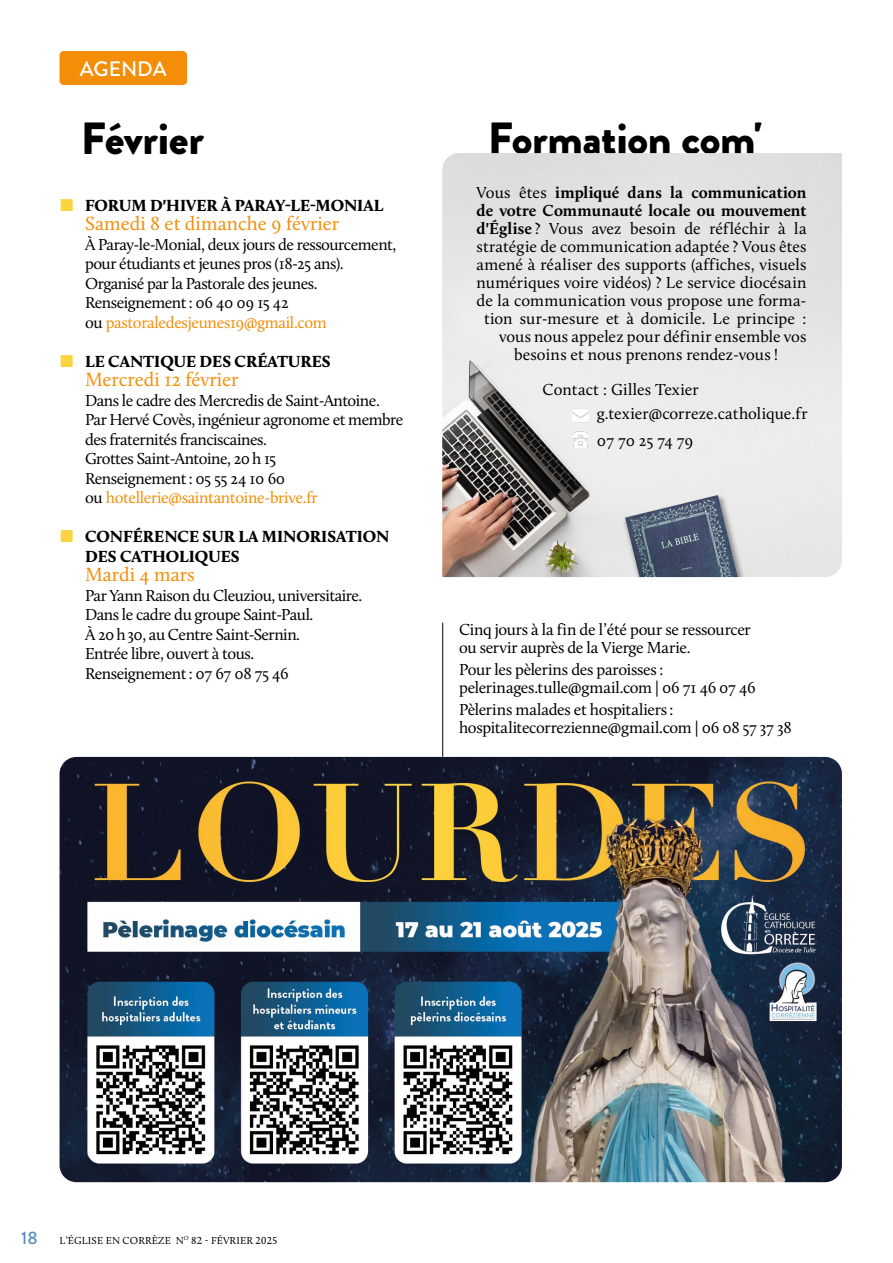
<style>
.page{position:relative;width:893px;height:1263px;background:#fff}
.page>*{position:absolute;margin:0;border:0;box-sizing:border-box;transform-origin:0 0}
.t1{font:900 45px "Brandon Grotesque";letter-spacing:-.01em;color:#000}
.t2{font:500 21px "Brandon Grotesque";color:#fff}
.t3{font:19.65px "Calluna";color:#f48e09}
.t4{font:900 16.65px/19.5px "Calluna";letter-spacing:.005em;color:#000}
.t5{font:16.5px/19.5px "Calluna";letter-spacing:-.02em;color:#000}
.t6{font:16.5px/24.5px "Calluna";color:#000}
.t7{font:16.5px "Calluna";letter-spacing:.005em;color:#000}
.t8{font:16.5px "Calluna";letter-spacing:.01em;color:#000}
.t9{font:700 16.5px "Calluna";color:#000}
.t10{font:10.5px "Calluna";letter-spacing:.015em;color:#000}
.s1{color:#f48e09}
.s2{font-weight:400}
.s3{font-weight:700}
.s4{font-family:"Brandon Grotesque";font-weight:500;font-size:18px;color:#5a8fbe}
</style>
<div class="page">
<div style="left:60px;top:51px;width:127px;height:34px;background:#f48e09;border-radius:4px"></div>
<img style="left:60px;top:757px;width:782px;height:425px">
<hr style="left:442px;top:622px;width:1px;height:135px;background:#000">
<img style="left:442px;top:153px;width:400px;height:424px">
<img style="left:573px;top:408px;width:16px;height:16px">
<img style="left:573px;top:432px;width:16px;height:15px">
<p class="t2" style="left:80px;top:55px;width:88px">AGENDA</p>
<h1 class="t1" style="left:81px;top:106px;width:125px">Février</h1>
<h1 class="t1" style="left:488px;top:106px;width:276px">Formation com'</h1>
<p class="t4" style="left:85px;top:195px;width:300px">FORUM D'HIVER À PARAY-LE-MONIAL</p>
<p class="t3" style="left:85px;top:212px;width:256px">Samedi 8 et dimanche 9 février</p>
<p class="t5" style="left:85px;top:234px;width:313px">À Paray-le-Monial, deux jours de ressourcement, pour étudiants et jeunes pros (18-25 ans).<br>Organisé par la Pastorale des jeunes.<br>Renseignement: 06 40 09 15 42<br>ou <span class="s1">pastoraledesjeunes19@gmail.com</span></p>
<p class="t4" style="left:85px;top:351px;width:247px">LE CANTIQUE DES CRÉATURES</p>
<p class="t3" style="left:85px;top:368px;width:155px">Mercredi 12 février</p>
<p class="t5" style="left:85px;top:390px;width:320px">Dans le cadre des Mercredis de Saint-Antoine.<br>Par Hervé Covès, ingénieur agronome et membre des fraternités franciscaines.<br>Grottes Saint-Antoine, 20h 15<br>Renseignement: 05 55 24 10 60<br>ou <span class="s1">hotellerie@saintantoine-brive.fr</span></p>
<p class="t4" style="left:85px;top:527px;width:306px">CONFÉRENCE SUR LA MINORISATION<br>DES CATHOLIQUES</p>
<p class="t3" style="left:85px;top:563px;width:111px">Mardi 4 mars</p>
<p class="t5" style="left:85px;top:585px;width:279px">Par Yann Raison du Cleuziou, universitaire.<br>Dans le cadre du groupe Saint-Paul.<br>À 20h30, au Centre Saint-Sernin.<br>Entrée libre, ouvert à tous.<br>Renseignement: 07 67 08 75 46</p>
<p class="t9" style="left:477px;top:182px;width:331px"><span class="s2">Vous êtes</span> impliqué dans la communication</p>
<p class="t9" style="left:477px;top:200px;width:332px">de votre Communauté locale ou mouvement</p>
<p class="t7" style="left:477px;top:218px;width:332px"><span class="s3">d'Église</span> ? Vous avez besoin de réfléchir à la</p>
<p class="t7" style="left:477px;top:236px;width:332px">stratégie de communication adaptée ? Vous êtes</p>
<p class="t8" style="left:477px;top:254px;width:331px">amené à réaliser des supports (affiches, visuels</p>
<p class="t7" style="left:477px;top:272px;width:332px">numériques voire vidéos) ? Le service diocésain</p>
<p class="t6" style="left:477px;top:288px;width:332px">de la communication vous propose une forma-</p>
<p class="t8" style="left:484px;top:308px;width:324px">tion sur-mesure et à domicile. Le principe :</p>
<p class="t6" style="left:499px;top:324px;width:309px">vous nous appelez pour définir ensemble vos</p>
<p class="t6" style="left:514px;top:342px;width:266px">besoins et nous prenons rendez-vous !</p>
<p class="t6" style="left:597px;top:377px;width:212px;text-indent:-54px">Contact : Gilles Texier g.texier@correze.catholique.fr</p>
<p class="t5" style="left:597px;top:430px;width:98px">07 70 25 74 79</p>
<p class="t5" style="left:459px;top:620px;width:293px;line-height:18px">Cinq jours à la fin de l’été pour se ressourcer ou servir auprès de la Vierge Marie.</p>
<p class="t5" style="left:459px;top:660px;width:298px;line-height:18px">Pour les pèlerins des paroisses: pelerinages.tulle@gmail.com | 06 71 46 07 46</p>
<p class="t5" style="left:459px;top:701px;width:334px;line-height:18px">Pèlerins malades et hospitaliers: hospitalitecorrezienne@gmail.com | 06 08 57 37 38</p>
<p class="t10" style="left:21px;top:1234px;width:257px"><span class="s4">18</span> L’ÉGLISE EN CORRÈZE N<sup>O</sup> 82 - FÉVRIER 2025</p>
</div>
